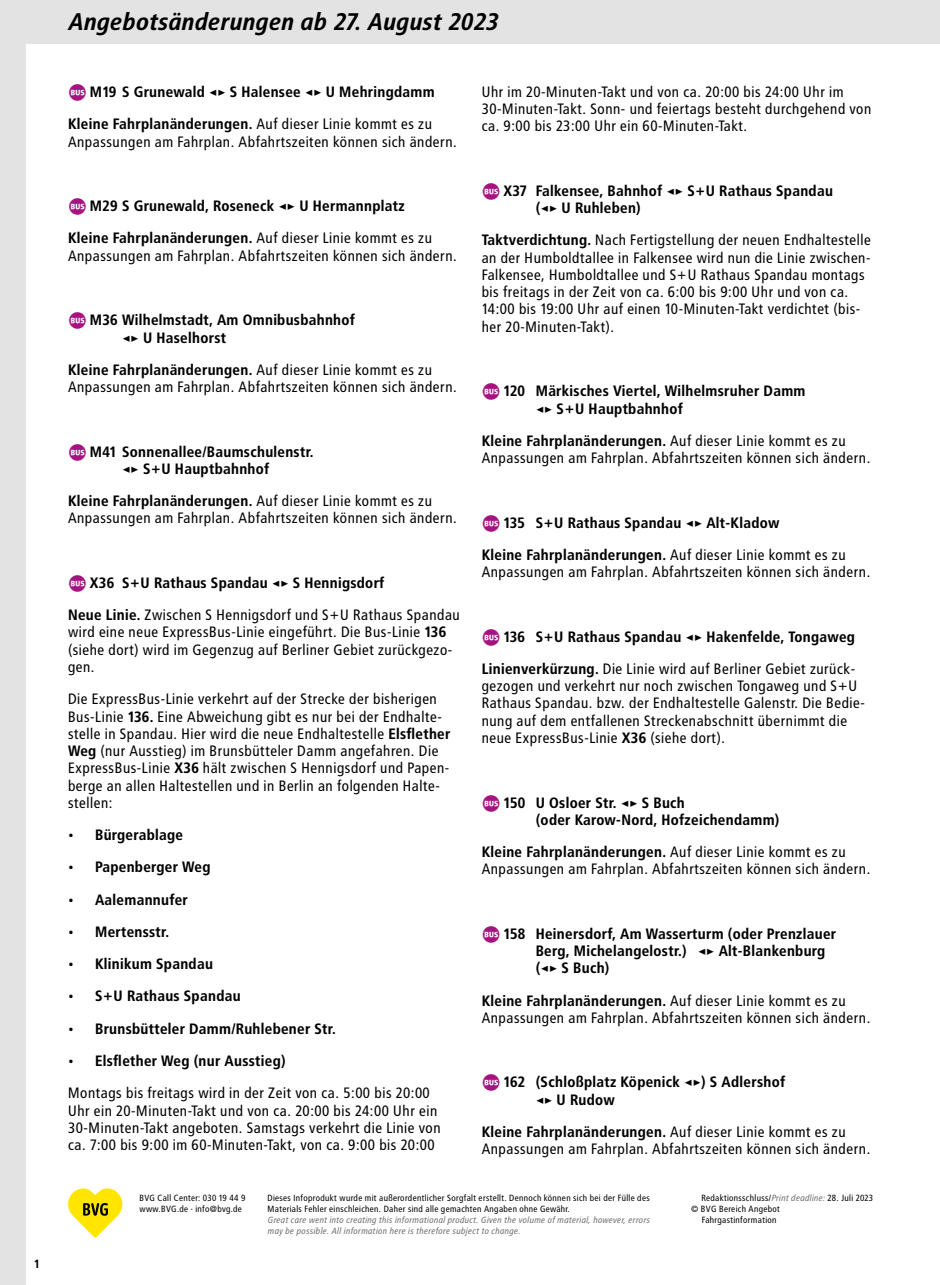
<style>
.page{position:relative;width:940px;height:1285px;background:#fff}
.page>*{position:absolute;margin:0;border:0;box-sizing:border-box;transform-origin:0 0}
.t1{font:24px "Transit Print OT Bld Ita";color:#000}
.t2{font:15px/17.2px "Transit Print OT";color:#000}
.t3{font:15px/17.2px "Transit Print OT Bld";color:#000}
.t4{font:12px "Transit Print OT Bld";color:#000}
.t5{font:9px/10.8px "Transit Print OT";color:#000}
.t6{font:italic 9px/10.8px "Transit Print OT";color:#6f6f6e}
.s1{font-family:"Transit Fpla";color:#a61380}
.s2{font-family:"Transit Print OT"}
.s3{font-family:"Transit Print OT Bld"}
.s4{font-style:italic;color:#6f6f6e}
</style>
<div class="page">
<div style="left:0;top:0;width:940px;height:44px;background:#e3e3e3"></div>
<div style="left:0;top:0;width:26px;height:1284px;background:#e3e3e3"></div>
<svg style="left:68px;top:1188px;width:54px;height:49px"></svg>
<p class="t4" style="left:34px;top:1256px;width:8px">1</p>
<h1 class="t1" style="left:68px;top:7px;width:432px">Angebotsänderungen ab 27. August 2023</h1>
<p class="t3" style="left:68px;top:76px;width:368px;line-height:32.2px;text-align:right"><span class="s1">b</span>M19 S Grunewald ◂▸ S Halensee ◂▸ U Mehringdamm<br>Kleine Fahrplanänderungen. <span class="s2">Auf dieser Linie kommt es zu</span></p>
<p class="t2" style="left:68px;top:133px;width:391px">Anpassungen am Fahrplan. Abfahrtszeiten können sich ändern.</p>
<p class="t3" style="left:68px;top:190px;width:366px;line-height:32.2px;text-indent:9px"><span class="s1">b</span>M29 S Grunewald, Roseneck ◂▸ U Hermannplatz<br>Kleine Fahrplanänderungen. <span class="s2">Auf dieser Linie kommt es zu</span></p>
<p class="t2" style="left:68px;top:247px;width:391px">Anpassungen am Fahrplan. Abfahrtszeiten können sich ändern.</p>
<p class="t3" style="left:122px;top:311px;width:235px;text-indent:-45px"><span class="s1">b</span>M36 Wilhelmstadt, Am Omnibusbahnhof ◂▸ U Haselhorst</p>
<p class="t3" style="left:68px;top:361px;width:366px">Kleine Fahrplanänderungen. <span class="s2">Auf dieser Linie kommt es zu</span></p>
<p class="t2" style="left:68px;top:378px;width:391px">Anpassungen am Fahrplan. Abfahrtszeiten können sich ändern.</p>
<p class="t3" style="left:77px;top:442px;width:238px;text-align:center"><span class="s1">b</span>M41 Sonnenallee/Baumschulenstr. ◂▸ S+U Hauptbahnhof</p>
<p class="t3" style="left:68px;top:492px;width:366px">Kleine Fahrplanänderungen. <span class="s2">Auf dieser Linie kommt es zu</span></p>
<p class="t2" style="left:68px;top:509px;width:391px">Anpassungen am Fahrplan. Abfahrtszeiten können sich ändern.</p>
<p class="t3" style="left:77px;top:574px;width:309px"><span class="s1">b</span>X36 S+U Rathaus Spandau ◂▸ S Hennigsdorf</p>
<p class="t2" style="left:68px;top:606px;width:394px"><span class="s3">Neue Linie.</span> Zwischen S Hennigsdorf und S+U Rathaus Spandau wird eine neue ExpressBus-Linie eingeführt. Die Bus-Linie <span class="s3">136 </span>(siehe dort) wird im Gegenzug auf Berliner Gebiet zurückgezo&shy;gen.</p>
<p class="t2" style="left:68px;top:690px;width:384px">Die ExpressBus-Linie verkehrt auf der Strecke der bisherigen Bus-Linie <span class="s3">136.</span> Eine Abweichung gibt es nur bei der Endhalte&shy;stelle in Spandau. Hier wird die neue Endhaltestelle <span class="s3">Elsflether Weg</span> (nur Ausstieg) im Brunsbütteler Damm angefahren. Die ExpressBus-Linie <span class="s3">X36</span> hält zwischen S Hennigsdorf und Papen&shy;berge an allen Haltestellen und in Berlin an folgenden Halte&shy;stellen:</p>
<p class="t3" style="left:68px;top:826px;width:117px">• Bürgerablage</p>
<p class="t3" style="left:68px;top:858px;width:144px">• Papenberger Weg</p>
<p class="t3" style="left:68px;top:890px;width:122px">• Aalemannufer</p>
<p class="t3" style="left:68px;top:922px;width:103px">• Mertensstr.</p>
<p class="t3" style="left:68px;top:955px;width:147px">• Klinikum Spandau</p>
<p class="t3" style="left:68px;top:987px;width:174px">• S+U Rathaus Spandau</p>
<p class="t3" style="left:68px;top:1019px;width:269px">• Brunsbütteler Damm/Ruhlebener Str.</p>
<p class="t3" style="left:68px;top:1051px;width:219px">• Elsflether Weg (nur Ausstieg)</p>
<p class="t2" style="left:68px;top:1084px;width:375px">Montags bis freitags wird in der Zeit von ca. 5:00 bis 20:00<br>Uhr ein 20-Minuten-Takt und von ca. 20:00 bis 24:00 Uhr ein 30-Minuten-Takt angeboten. Samstags verkehrt die Linie von ca. 7:00 bis 9:00 im 60-Minuten-Takt, von ca. 9:00 bis 20:00</p>
<p class="t2" style="left:482px;top:83px;width:392px">Uhr im 20-Minuten-Takt und von ca. 20:00 bis 24:00 Uhr im<br>30-Minuten-Takt. Sonn- und feiertags besteht durchgehend von ca. 9:00 bis 23:00 Uhr ein 60-Minuten-Takt.</p>
<p class="t3" style="left:536px;top:182px;width:299px;text-indent:-45px"><span class="s1">b</span>X37 Falkensee, Bahnhof ◂▸ S+U Rathaus Spandau (◂▸ U Ruhleben)</p>
<p class="t2" style="left:482px;top:231px;width:391px"><span class="s3">Taktverdichtung.</span> Nach Fertigstellung der neuen Endhaltestelle an der Humboldtallee in Falkensee wird nun die Linie zwischen-Falkensee, Humboldtallee und S+U Rathaus Spandau montags bis freitags in der Zeit von ca. 6:00 bis 9:00 Uhr und von ca.<br>14:00 bis 19:00 Uhr auf einen 10-Minuten-Takt verdichtet (bis&shy;her 20-Minuten-Takt).</p>
<p class="t3" style="left:536px;top:382px;width:272px;text-indent:-45px"><span class="s1">b</span>120 Märkisches Viertel, Wilhelmsruher Damm ◂▸ S+U Hauptbahnhof</p>
<p class="t3" style="left:482px;top:432px;width:366px">Kleine Fahrplanänderungen. <span class="s2">Auf dieser Linie kommt es zu</span></p>
<p class="t2" style="left:482px;top:449px;width:391px">Anpassungen am Fahrplan. Abfahrtszeiten können sich ändern.</p>
<p class="t3" style="left:482px;top:506px;width:366px;line-height:32.2px;text-indent:9px"><span class="s1">b</span>135 S+U Rathaus Spandau ◂▸ Alt-Kladow<br>Kleine Fahrplanänderungen. <span class="s2">Auf dieser Linie kommt es zu</span></p>
<p class="t2" style="left:482px;top:563px;width:391px">Anpassungen am Fahrplan. Abfahrtszeiten können sich ändern.</p>
<p class="t3" style="left:491px;top:627px;width:366px"><span class="s1">b</span>136 S+U Rathaus Spandau ◂▸ Hakenfelde, Tongaweg</p>
<p class="t2" style="left:482px;top:660px;width:385px"><span class="s3">Linienverkürzung.</span> Die Linie wird auf Berliner Gebiet zurück&shy;gezogen und verkehrt nur noch zwischen Tongaweg und S+U Rathaus Spandau. bzw. der Endhaltestelle Galenstr. Die Bedie&shy;nung auf dem entfallenen Streckenabschnitt übernimmt die neue ExpressBus-Linie <span class="s3">X36</span> (siehe dort).</p>
<p class="t3" style="left:536px;top:793px;width:246px;text-indent:-45px"><span class="s1">b</span>150 U Osloer Str. ◂▸ S Buch<br>(oder Karow-Nord, Hofzeichendamm)</p>
<p class="t3" style="left:482px;top:843px;width:366px">Kleine Fahrplanänderungen. <span class="s2">Auf dieser Linie kommt es zu</span></p>
<p class="t2" style="left:482px;top:860px;width:391px">Anpassungen am Fahrplan. Abfahrtszeiten können sich ändern.</p>
<p class="t3" style="left:536px;top:924px;width:302px;text-indent:-45px"><span class="s1">b</span>158 Heinersdorf, Am Wasserturm (oder Prenzlauer<br>Berg, Michelangelostr.) ◂▸ Alt-Blankenburg (◂▸ S Buch)</p>
<p class="t3" style="left:482px;top:991px;width:366px">Kleine Fahrplanänderungen. <span class="s2">Auf dieser Linie kommt es zu</span></p>
<p class="t2" style="left:482px;top:1008px;width:391px">Anpassungen am Fahrplan. Abfahrtszeiten können sich ändern.</p>
<p class="t3" style="left:536px;top:1073px;width:251px;text-indent:-45px"><span class="s1">b</span>162 (Schloßplatz Köpenick ◂▸) S Adlershof ◂▸ U Rudow</p>
<p class="t3" style="left:482px;top:1122px;width:366px">Kleine Fahrplanänderungen. <span class="s2">Auf dieser Linie kommt es zu</span></p>
<p class="t2" style="left:482px;top:1140px;width:391px">Anpassungen am Fahrplan. Abfahrtszeiten können sich ändern.</p>
<p class="t5" style="left:267px;top:1192px;width:384px">Dieses Infoprodukt wurde mit außerordentlicher Sorgfalt erstellt. Dennoch können sich bei der Fülle des<br>Materials Fehler einschleichen. Daher sind alle gemachten Angaben ohne Gewähr.</p>
<p class="t6" style="left:267px;top:1214px;width:384px">Great care went into creating this informational product. Given the volume of material, however, errors may be possible. All information here is therefore subject to change.</p>
<p class="t5" style="left:139px;top:1192px;width:108px">BVG Call Center: 030 19 44 9 www.BVG.de · info@bvg.de</p>
<p class="t5" style="left:701px;top:1192px;width:174px">Redaktionsschluss/<span class="s4">Print deadline:</span> 28. Juli 2023</p>
<p class="t5" style="left:691px;top:1203px;width:91px">© BVG Bereich Angebot</p>
<p class="t5" style="left:702px;top:1214px;width:77px">Fahrgastinformation</p>
</div>
